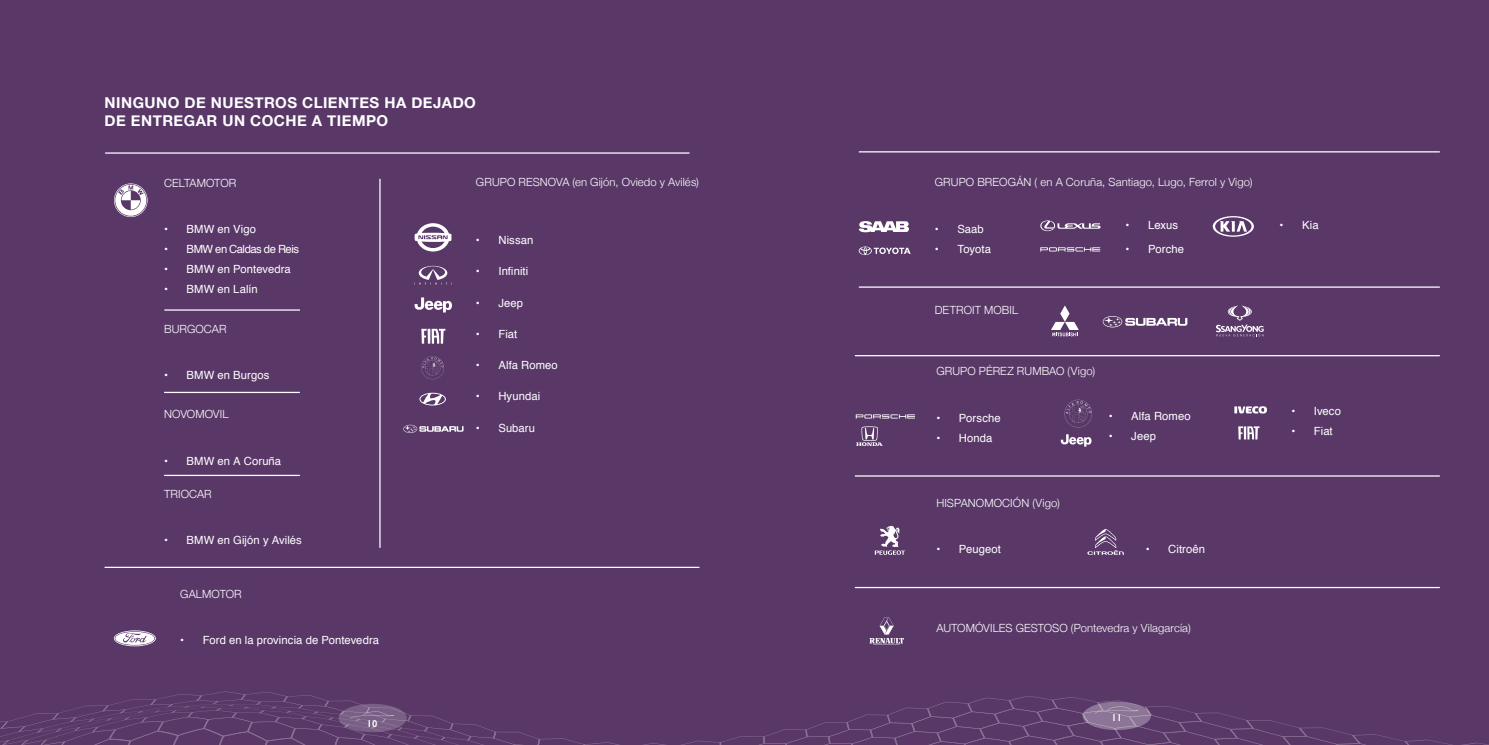
<style>
.page{position:relative;width:1489px;height:745px;background:#fff}
.page>*{position:absolute;margin:0;border:0;box-sizing:border-box;transform-origin:0 0}
.t1{font:700 15px/18px "Helvetica Neue";letter-spacing:.03em;color:#fff}
.t2{font:11.25px "Helvetica";letter-spacing:.005em;color:#fff}
.t3{font:300 11.25px "Helvetica Neue";letter-spacing:.01em;color:#fff}
.t4{font:11.25px "Helvetica";letter-spacing:-.04em;color:#fff}
.t5{font:600 10px "Gill Sans";color:#fff}
</style>
<div class="page">
<div style="left:0;top:0;width:1488px;height:744px;background:#593868"></div>
<hr style="left:105px;top:152px;width:584px;height:1px;background:#fff">
<hr style="left:164px;top:309px;width:136px;height:1px;background:#fff">
<hr style="left:164px;top:391px;width:136px;height:2px;background:#fff">
<hr style="left:164px;top:474px;width:136px;height:1px;background:#fff">
<hr style="left:379px;top:179px;width:1px;height:368px;background:#fff">
<hr style="left:105px;top:566px;width:594px;height:1px;background:#fff">
<svg style="left:114px;top:183px;width:34px;height:34px"></svg>
<hr style="left:858px;top:286px;width:581px;height:1px;background:#fff">
<svg style="left:419px;top:392px;width:27px;height:13px"></svg>
<svg style="left:414px;top:266px;width:38px;height:18px"></svg>
<svg style="left:421px;top:356px;width:23px;height:23px"></svg>
<svg style="left:414px;top:297px;width:38px;height:15px"></svg>
<svg style="left:414px;top:223px;width:37px;height:28px"></svg>
<svg style="left:421px;top:328px;width:24px;height:15px"></svg>
<svg style="left:403px;top:424px;width:60px;height:8px"></svg>
<hr style="left:858px;top:151px;width:581px;height:1px;background:#fff">
<svg style="left:858px;top:221px;width:50px;height:11px"></svg>
<svg style="left:858px;top:246px;width:52px;height:9px"></svg>
<svg style="left:1040px;top:220px;width:60px;height:11px"></svg>
<svg style="left:1040px;top:247px;width:60px;height:4px"></svg>
<svg style="left:1212px;top:216px;width:41px;height:20px"></svg>
<hr style="left:854px;top:355px;width:585px;height:1px;background:#fff">
<hr style="left:854px;top:475px;width:585px;height:1px;background:#fff">
<hr style="left:854px;top:586px;width:585px;height:1px;background:#fff">
<svg style="left:1087px;top:529px;width:36px;height:25px"></svg>
<svg style="left:869px;top:617px;width:34px;height:27px"></svg>
<svg style="left:855px;top:414px;width:60px;height:4px"></svg>
<svg style="left:1064px;top:399px;width:27px;height:28px"></svg>
<svg style="left:1060px;top:434px;width:31px;height:12px"></svg>
<svg style="left:1234px;top:406px;width:32px;height:7px"></svg>
<svg style="left:1238px;top:426px;width:21px;height:13px"></svg>
<svg style="left:114px;top:630px;width:42px;height:16px"></svg>
<svg style="left:856px;top:426px;width:26px;height:19px"></svg>
<svg style="left:874px;top:525px;width:30px;height:29px"></svg>
<svg style="left:1051px;top:305px;width:27px;height:31px"></svg>
<svg style="left:1216px;top:305px;width:47px;height:31px"></svg>
<svg style="left:1102px;top:316px;width:85px;height:11px"></svg>
<svg style="left:0;top:691px;width:1488px;height:54px"></svg>
<h1 class="t1" style="left:105px;top:94px;width:373px">NINGUNO DE NUESTROS CLIENTES HA DEJADO<br>DE ENTREGAR UN COCHE A TIEMPO</h1>
<p class="t3" style="left:164px;top:174px;width:74px">CELTAMOTOR</p>
<p class="t2" style="left:164px;top:220px;width:93px">• BMW en Vigo</p>
<p class="t4" style="left:164px;top:240px;width:136px">• BMW en Caldas de Reis</p>
<p class="t2" style="left:164px;top:260px;width:128px">• BMW en Pontevedra</p>
<p class="t2" style="left:164px;top:280px;width:95px">• BMW en Lalín</p>
<p class="t3" style="left:164px;top:319px;width:64px">BURGOCAR</p>
<p class="t2" style="left:164px;top:366px;width:107px">• BMW en Burgos</p>
<p class="t3" style="left:164px;top:405px;width:66px">NOVOMOVIL</p>
<p class="t2" style="left:164px;top:451px;width:118px">• BMW en A Coruña</p>
<p class="t3" style="left:164px;top:484px;width:49px">TRIOCAR</p>
<p class="t2" style="left:164px;top:531px;width:139px">• BMW en Gijón y Avilés</p>
<p class="t3" style="left:180px;top:584px;width:63px">GALMOTOR</p>
<p class="t2" style="left:180px;top:631px;width:200px">• Ford en la provincia de Pontevedra</p>
<p class="t5" style="left:367px;top:717px;width:12px">10</p>
<p class="t3" style="left:476px;top:173px;width:224px">GRUPO RESNOVA (en Gijón, Oviedo y Avilés)</p>
<p class="t2" style="left:476px;top:231px;width:59px">• Nissan</p>
<p class="t2" style="left:476px;top:262px;width:54px">• Infiniti</p>
<p class="t2" style="left:476px;top:294px;width:49px">• Jeep</p>
<p class="t2" style="left:476px;top:325px;width:43px">• Fiat</p>
<p class="t2" style="left:476px;top:356px;width:83px">• Alfa Romeo</p>
<p class="t2" style="left:476px;top:387px;width:66px">• Hyundai</p>
<p class="t2" style="left:476px;top:419px;width:61px">• Subaru</p>
<p class="t3" style="left:934px;top:173px;width:319px">GRUPO BREOGÁN ( en A Coruña, Santiago, Lugo, Ferrol y Vigo)</p>
<p class="t2" style="left:934px;top:220px;width:51px">• Saab</p>
<p class="t2" style="left:934px;top:240px;width:58px">• Toyota</p>
<p class="t2" style="left:1125px;top:216px;width:54px">• Lexus</p>
<p class="t2" style="left:1125px;top:240px;width:60px">• Porche</p>
<p class="t3" style="left:934px;top:300px;width:85px">DETROIT MOBIL</p>
<p class="t3" style="left:936px;top:362px;width:160px">GRUPO PÉREZ RUMBAO (Vigo)</p>
<p class="t2" style="left:936px;top:409px;width:66px">• Porsche</p>
<p class="t2" style="left:936px;top:429px;width:58px">• Honda</p>
<p class="t2" style="left:1108px;top:407px;width:83px">• Alfa Romeo</p>
<p class="t2" style="left:1108px;top:427px;width:49px">• Jeep</p>
<p class="t3" style="left:936px;top:493px;width:125px">HISPANOMOCIÓN (Vigo)</p>
<p class="t2" style="left:936px;top:540px;width:66px">• Peugeot</p>
<p class="t2" style="left:1145px;top:540px;width:61px">• Citroên</p>
<p class="t3" style="left:936px;top:618px;width:256px">AUTOMÓVILES GESTOSO (Pontevedra y Vilagarcía)</p>
<p class="t2" style="left:1279px;top:216px;width:41px">• Kia</p>
<p class="t2" style="left:1291px;top:402px;width:51px">• Iveco</p>
<p class="t2" style="left:1291px;top:422px;width:43px">• Fiat</p>
<p class="t5" style="left:1111px;top:711px;width:12px">11</p>
</div>
